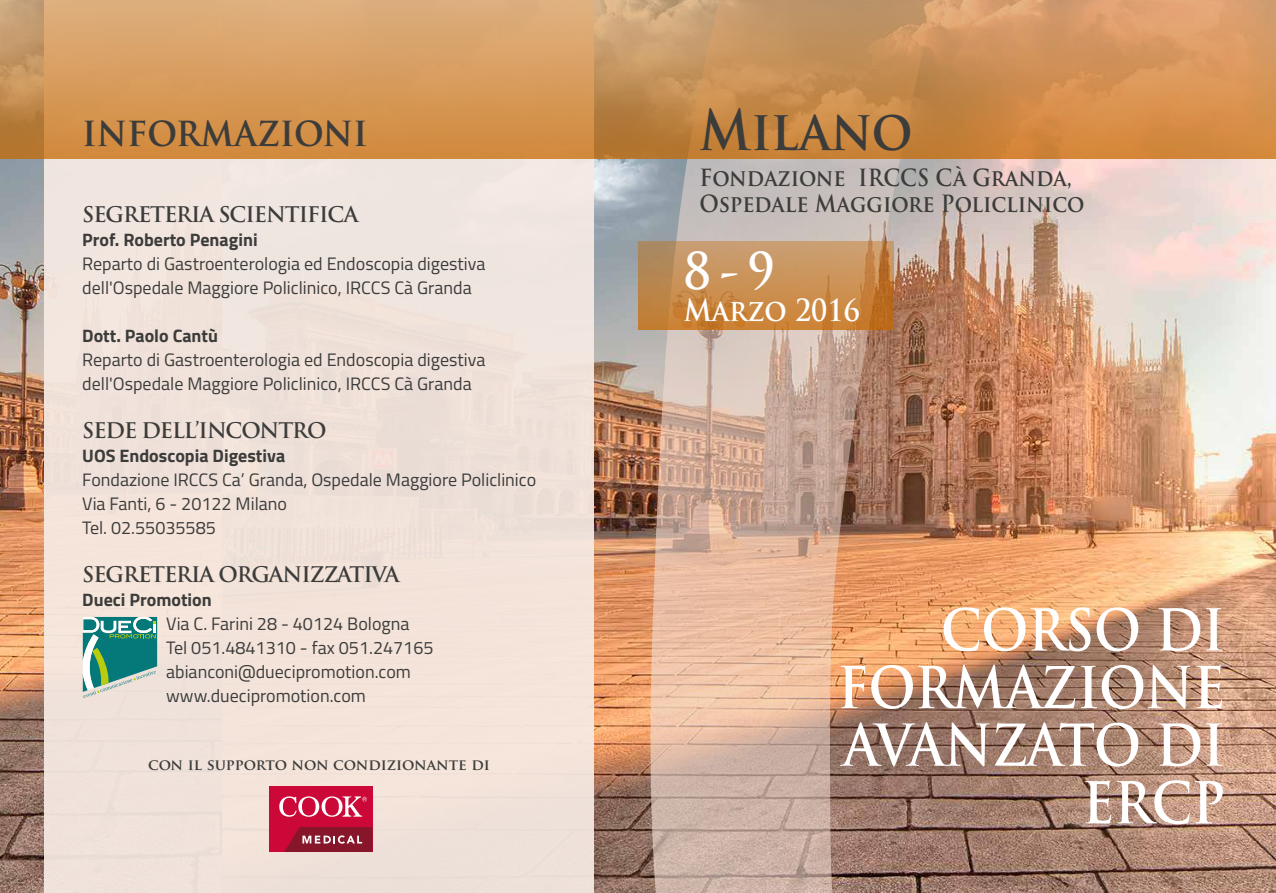
<style>
.page{position:relative;width:1276px;height:893px;background:#fff}
.page>*{position:absolute;margin:0;border:0;box-sizing:border-box;transform-origin:0 0}
.t1{font:700 56.1px/57.6px "Trajan Pro";letter-spacing:-.015em;color:#fff;text-align:right;scale:.91 1}
.t2{font:700 54.45px "Trajan Pro";color:#3c3c3b;scale:.91 1}
.t3{font:700 49.5px "Trajan Pro";color:#fff;scale:.91 1}
.t4{font:700 39.6px "Trajan Pro";color:#3c3c3b;scale:.91 1}
.t5{font:700 29.7px "Trajan Pro";color:#fff;scale:.91 1}
.t6{font:700 23.1px/25.2px "Trajan Pro";color:#3c3c3b;scale:.91 1}
.t7{font:700 21px "Trajan Pro";letter-spacing:-.05em;color:#3c3c3b}
.t8{font:18px/24px "Titillium Web";color:#3c3c3b}
.t9{font:700 18px "Titillium Web";color:#3c3c3b}
.t10{font:700 15px "Trajan Pro";color:#3c3c3b}
</style>
<div class="page">
<img style="left:0;top:159px;width:1276px;height:734px">
<img style="left:642px;top:159px;width:331px;height:734px">
<svg style="left:638px;top:242px;width:255px;height:88px;background:#c68b4e"></svg>
<div style="left:44px;top:0;width:550px;height:893px;background:#f0e3da"></div>
<svg style="left:0;top:0;width:1276px;height:159px;background:#d19559"></svg>
<svg style="left:83px;top:617px;width:74px;height:81px"></svg>
<div style="left:269px;top:786px;width:103px;height:66px;background:#cc0839"></div>
<svg style="left:279px;top:796px;width:88px;height:21px"></svg>
<svg style="left:284px;top:827px;width:88px;height:25px;background:#982a3f"></svg>
<h3 class="t4" style="left:82px;top:106px;width:315px">informazioni</h3>
<h2 class="t2" style="left:699px;top:97px;width:236px">Milano</h2>
<p class="t6" style="left:699px;top:166px;width:425px">Fondazione IRCCS Cà Granda,<br>Ospedale Maggiore Policlinico</p>
<p class="t7" style="left:82px;top:201px;width:278px">SEGRETERIA SCIENTIFICA</p>
<p class="t9" style="left:82px;top:226px;width:177px">Prof. Roberto Penagini</p>
<p class="t8" style="left:82px;top:250px;width:404px">Reparto di Gastroenterologia ed Endoscopia digestiva dell'Ospedale Maggiore Policlinico, IRCCS Cà Granda</p>
<p class="t9" style="left:82px;top:322px;width:137px">Dott. Paolo Cantù</p>
<p class="t8" style="left:82px;top:346px;width:404px">Reparto di Gastroenterologia ed Endoscopia digestiva dell'Ospedale Maggiore Policlinico, IRCCS Cà Granda</p>
<p class="t7" style="left:82px;top:417px;width:246px">SEDE DELL’INCONTRO</p>
<p class="t9" style="left:82px;top:442px;width:204px">UOS Endoscopia Digestiva</p>
<p class="t8" style="left:82px;top:466px;width:455px">Fondazione IRCCS Ca’ Granda, Ospedale Maggiore Policlinico<br>Via Fanti, 6 - 20122 Milano<br>Tel. 02.55035585</p>
<p class="t7" style="left:82px;top:561px;width:319px">SEGRETERIA ORGANIZZATIVA</p>
<p class="t9" style="left:82px;top:586px;width:131px">Dueci Promotion</p>
<p class="t8" style="left:166px;top:610px;width:269px">Via C. Farini 28 - 40124 Bologna<br>Tel 051.4841310 - fax 051.247165 abianconi@duecipromotion.com www.duecipromotion.com</p>
<h3 class="t3" style="left:684px;top:240px;width:102px">8 - 9</h3>
<h3 class="t5" style="left:684px;top:292px;width:195px">Marzo 2016</h3>
<h1 class="t1" style="left:837px;top:602px;width:428px">CORSO DI<br>FORMAZIONE<br>AVANZATO DI<br>ERCP</h1>
<p class="t10" style="left:148px;top:755px;width:343px">con il supporto non condizionante di</p>
</div>
